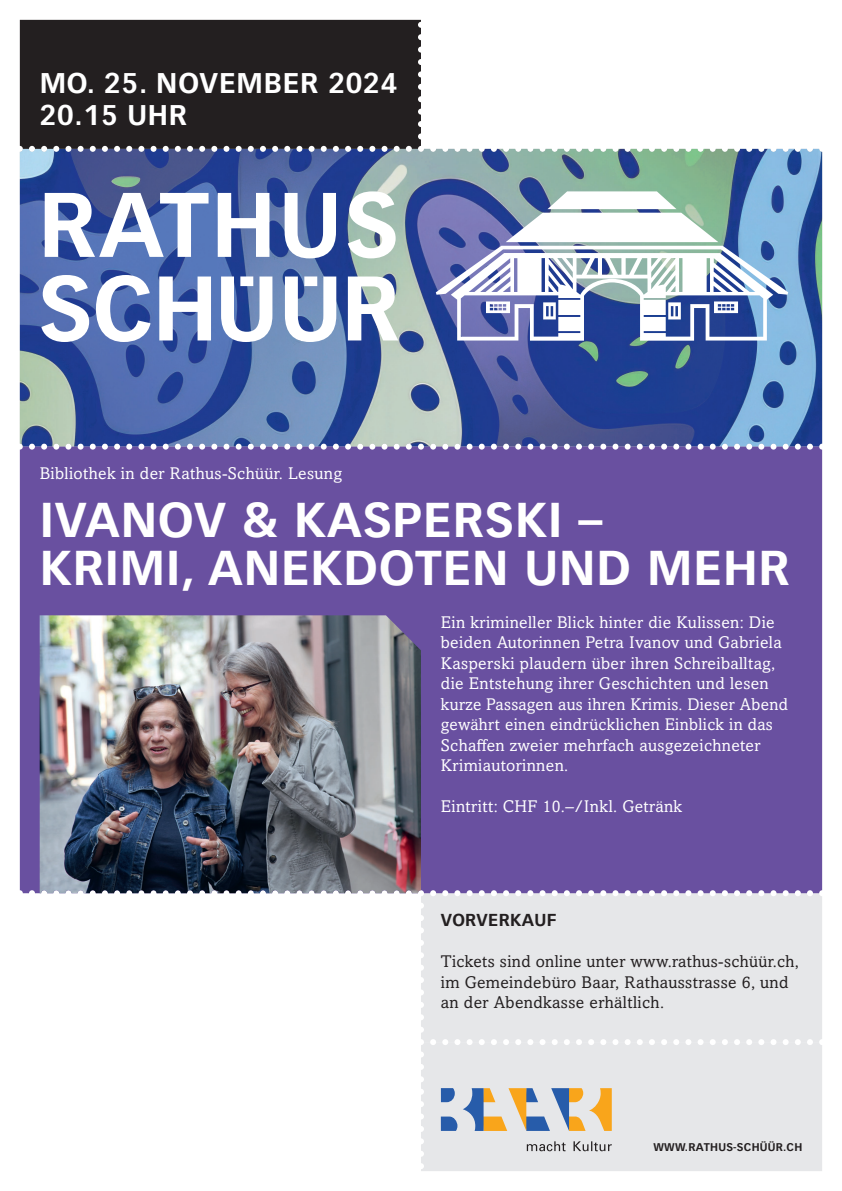
<style>
.page{position:relative;width:842px;height:1191px;background:#fff}
.page>*{position:absolute;margin:0;border:0;box-sizing:border-box;transform-origin:0 0}
.t1{font:700 48px/48px "Vectora LT Pro";letter-spacing:.02em;color:#fff}
.t2{font:700 28px/32px "Vectora LT Pro";letter-spacing:.03em;color:#fff}
.t3{font:17px/20.5px "Amasis MT Pro";letter-spacing:.02em;color:#fff}
.t4{font:17px/20.5px "Amasis MT Pro";letter-spacing:.02em;color:#231f20}
.t5{font:700 17px "Vectora LT Pro";letter-spacing:.02em;color:#231f20}
.t6{font:700 11px "Vectora LT Pro";letter-spacing:.02em;color:#231f20}
</style>
<div class="page">
<svg style="left:20px;top:149px;width:802px;height:297px;background:#5774a5"></svg>
<img style="left:296px;top:149px;width:517px;height:3px">
<div style="left:20px;top:20px;width:401px;height:129px;background:#231f20"></div>
<svg style="left:41px;top:191px;width:747px;height:151px"></svg>
<div style="left:421px;top:893px;width:401px;height:149px;background:#e6e7e9"></div>
<div style="left:421px;top:1042px;width:401px;height:129px;background:#e6e7e9"></div>
<div style="left:20px;top:446px;width:802px;height:447px;background:#6950a0"></div>
<svg style="left:441px;top:1088px;width:14px;height:14px"></svg>
<svg style="left:441px;top:1116px;width:16px;height:14px"></svg>
<svg style="left:463px;top:1088px;width:149px;height:43px;background:#c3b8a3"></svg>
<svg style="left:527px;top:1141px;width:85px;height:10px"></svg>
<img style="left:40px;top:615px;width:381px;height:278px">
<h2 class="t2" style="left:40px;top:67px;width:359px">MO. 25. NOVEMBER 2024<br>20.15 UHR</h2>
<p class="t3" style="left:40px;top:463px;width:304px">Bibliothek in der Rathus-Schüür. Lesung</p>
<h1 class="t1" style="left:40px;top:495px;width:751px">IVANOV &amp; KASPERSKI –<br>KRIMI, ANEKDOTEN UND MEHR</h1>
<p class="t3" style="left:441px;top:612px;width:349px">Ein krimineller Blick hinter die Kulissen: Die beiden Autorinnen Petra Ivanov und Gabriela Kasperski plaudern über ihren Schreiballtag, die Entstehung ihrer Geschichten und lesen kurze Passagen aus ihren Krimis. Dieser Abend gewährt einen eindrücklichen Einblick in das Schaffen zweier mehrfach ausgezeichneter Krimiautorinnen.</p>
<p class="t3" style="left:441px;top:796px;width:243px">Eintritt: CHF 10.–/Inkl. Getränk</p>
<p class="t5" style="left:441px;top:910px;width:117px">VORVERKAUF</p>
<p class="t4" style="left:441px;top:951px;width:360px">Tickets sind online unter www.rathus-schüür.ch, im Gemeindebüro Baar, Rathausstrasse 6, und an der Abendkasse erhältlich.</p>
<p class="t6" style="left:653px;top:1140px;width:150px">WWW.RATHUS-SCHÜÜR.CH</p>
</div>
